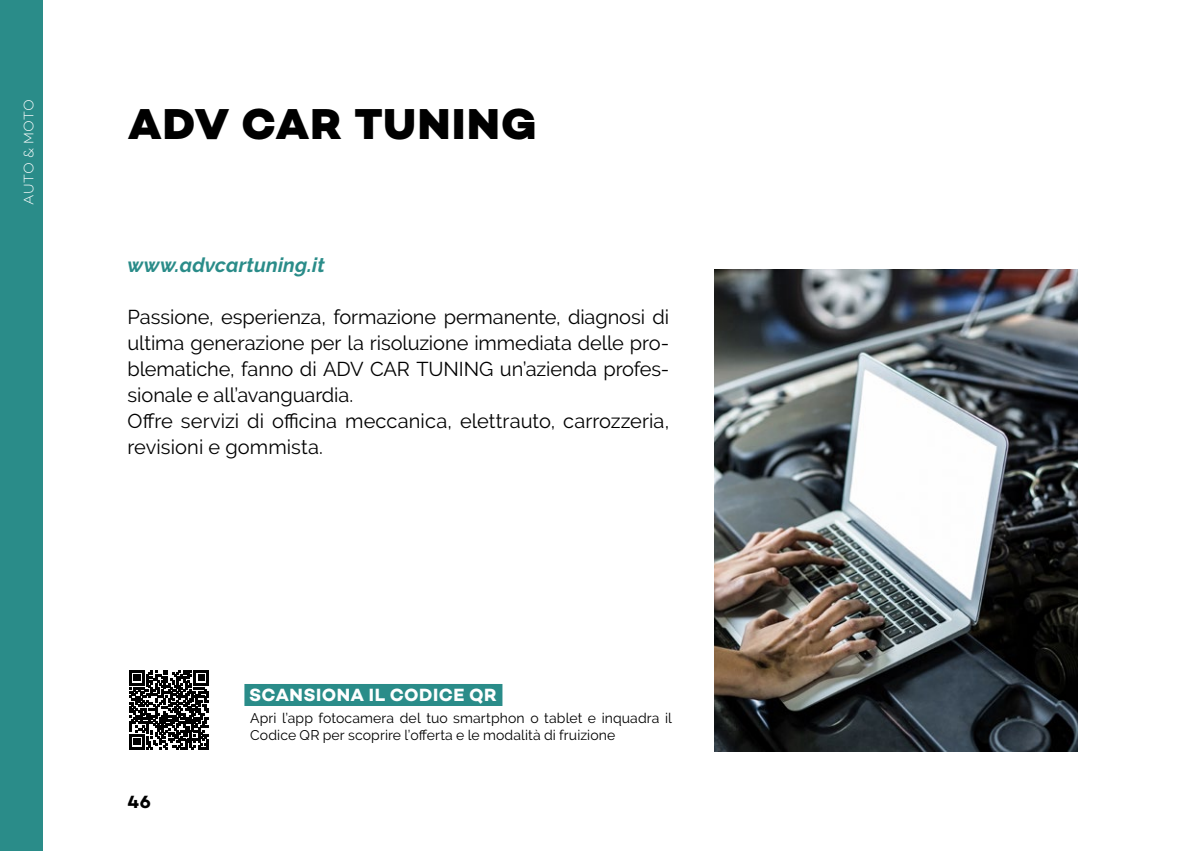
<style>
.page{position:relative;width:1191px;height:851px;background:#fff}
.page>*{position:absolute;margin:0;border:0;box-sizing:border-box;transform-origin:0 0}
.titolo{font:800 44px "Campton";letter-spacing:.025em;color:#000}
.tetso{font:20px/26px "Raleway";color:#000;text-align:justify}
.sito_internet{font:italic 700 20px "Raleway";letter-spacing:.01em;color:#2a8c89}
.scan{font:700 18px "Campton";letter-spacing:.025em;color:#fff}
.t1{font:700 18px "Campton";color:#000}
.fotografo{font:14px/16.8px "Raleway";letter-spacing:.01em;color:#000}
.t2{font:300 14px "Campton";color:#fff}
</style>
<div class="page">
<div style="left:0;top:0;width:43px;height:850px;background:#2a8c89"></div>
<img style="left:714px;top:269px;width:363px;height:482px">
<svg style="left:129px;top:670px;width:80px;height:79px"></svg>
<div style="left:244px;top:683px;width:258px;height:22px;background:#2a8c89"></div>
<p class="t2" style="left:20px;top:205px;width:104px;rotate:-90deg">Auto &amp; moto</p>
<p class="titolo" style="left:128px;top:96px;width:410px">ADV CAR TUNING</p>
<p class="sito_internet" style="left:128px;top:254px;width:199px">www.advcartuning.it</p>
<p class="tetso" style="left:128px;top:304px;width:543px">Passione, esperienza, formazione permanente, diagnosi di ultima generazione per la risoluzione immediata delle pro&shy;blematiche, fanno di ADV CAR TUNING un’azienda profes&shy;sionale e all’avanguardia.</p>
<p class="tetso" style="left:128px;top:408px;width:543px">Offre servizi di officina meccanica, elettrauto, carrozzeria, revisioni e gommista.</p>
<p class="t1" style="left:128px;top:790px;width:25px">46</p>
<p class="scan" style="left:249px;top:683px;width:249px">SCANSIONA IL CODICE QR</p>
<p class="fotografo" style="left:250px;top:709px;width:423px">Apri l’app fotocamera del tuo smartphon o tablet e inquadra il<br>Codice QR per scoprire l’offerta e le modalità di fruizione</p>
</div>
